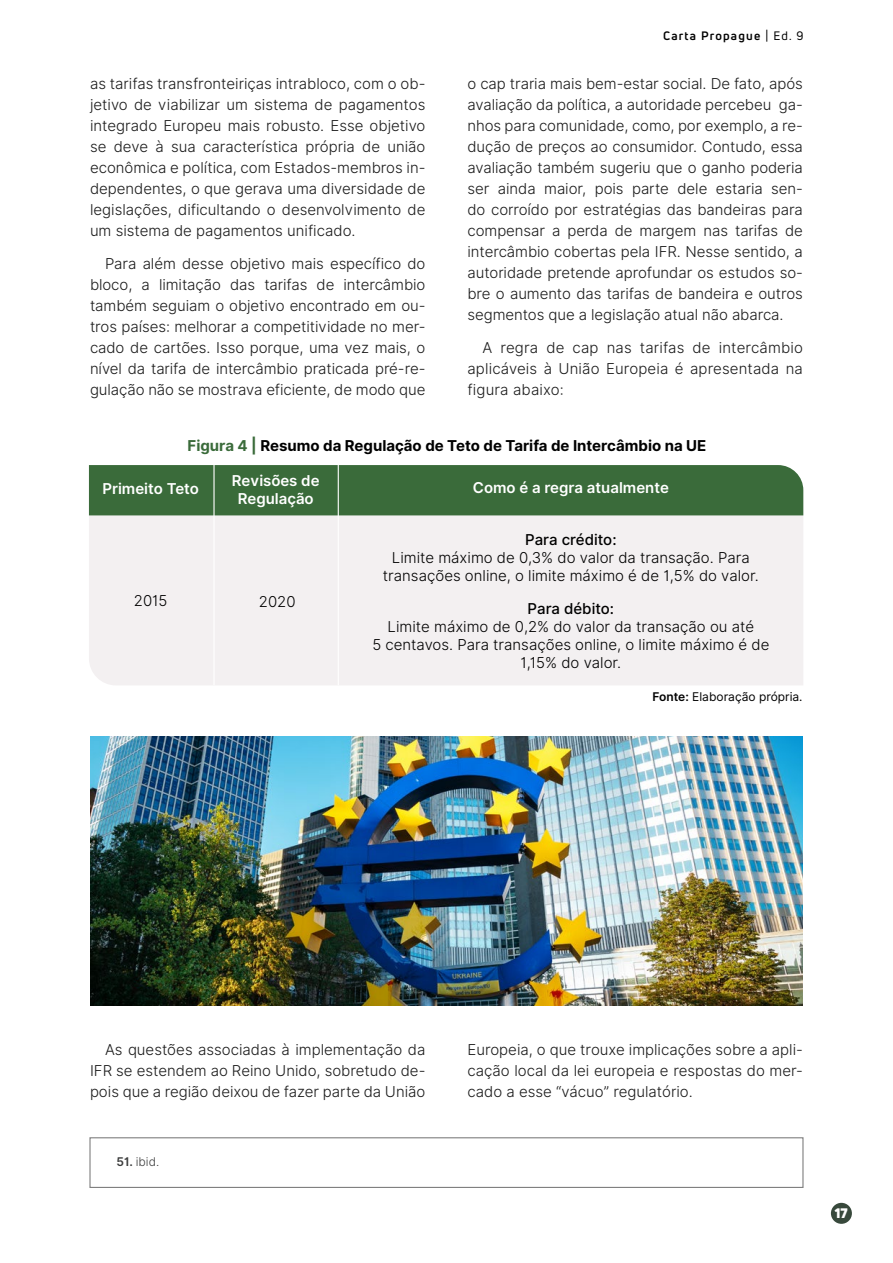
<style>
.page{position:relative;width:893px;height:1263px;background:#fff}
.page>*{position:absolute;margin:0;border:0;box-sizing:border-box;transform-origin:0 0}
.t1{font:15px/21px "Inter Light BETA";color:#1a1a1a;text-align:justify}
.Heading_1{font:15px/18px "Inter Light BETA";color:#000;text-align:center}
.t2{font:700 15px "Inter";color:#000}
.Heading_1-2{font:600 15px/18px "Inter";color:#fff;text-align:center}
.t3{font:900 13.5px "Uni Neue";color:#fff}
.t4{font:12px "Inter";color:#000}
.t5{font:700 12px "Uni Neue";letter-spacing:.1em;color:#000}
.t6{font:12px "Inter Light BETA";color:#3a3b3b}
.s1{font-weight:400}
.s2{color:#3a6b3a}
.s3{font-family:"Inter";font-weight:500}
.s4{font-weight:600}
.s5{font-family:"Inter";font-weight:600}
</style>
<div class="page">
<div style="left:831px;top:1203px;width:21px;height:21px;background:#38493c;border-radius:50%"></div>
<img style="left:90px;top:737px;width:713px;height:268px">
<div style="left:89px;top:1137px;width:714px;height:51px;border:1px solid #808080"></div>
<div style="left:89px;top:515px;width:714px;height:170px;background:#f3f0f1"></div>
<div style="left:89px;top:465px;width:714px;height:50px;background:#3a6b3a"></div>
<hr style="left:213px;top:465px;width:2px;height:220px;background:#fff">
<hr style="left:338px;top:465px;width:1px;height:220px;background:#fff">
<p class="t1" style="left:90px;top:74px;width:337px">as tarifas transfronteiriças intrabloco, com o ob&shy;jetivo de viabilizar um sistema de pagamentos integrado Europeu mais robusto. Esse objetivo se deve à sua característica própria de união econômica e política, com Estados-membros in&shy;dependentes, o que gerava uma diversidade de legislações, dificultando o desenvolvimento de um sistema de pagamentos unificado.</p>
<p class="t1" style="left:90px;top:254px;width:337px;text-indent:15px">Para além desse objetivo mais específico do bloco, a limitação das tarifas de intercâmbio também seguiam o objetivo encontrado em ou&shy;tros países: melhorar a competitividade no mer&shy;cado de cartões. Isso porque, uma vez mais, o nível da tarifa de intercâmbio praticada pré-re&shy;gulação não se mostrava eficiente, de modo que</p>
<p class="t5" style="left:663px;top:28px;width:142px">Carta Propague <span class="s1">| Ed. 9</span></p>
<p class="t1" style="left:467px;top:74px;width:337px">o cap traria mais bem-estar social. De fato, após avaliação da política, a autoridade percebeu ga&shy;nhos para comunidade, como, por exemplo, a re&shy;dução de preços ao consumidor. Contudo, essa avaliação também sugeriu que o ganho poderia ser ainda maior, pois parte dele estaria sen&shy;do corroído por estratégias das bandeiras para compensar a perda de margem nas tarifas de intercâmbio cobertas pela IFR. Nesse sentido, a autoridade pretende aprofundar os estudos so&shy;bre o aumento das tarifas de bandeira e outros segmentos que a legislação atual não abarca.</p>
<p class="t1" style="left:467px;top:338px;width:337px;text-indent:15px">A regra de cap nas tarifas de intercâmbio aplicáveis à União Europeia é apresentada na figura abaixo:</p>
<p class="t2" style="left:188px;top:435px;width:520px"><span class="s2">Figura 4 |</span> Resumo da Regulação de Teto de Tarifa de Intercâmbio na UE</p>
<p class="Heading_1-2" style="left:102px;top:480px;width:98px">Primeito Teto</p>
<p class="Heading_1-2" style="left:232px;top:472px;width:89px">Revisões de<br>Regulação</p>
<p class="Heading_1-2" style="left:473px;top:479px;width:198px">Como é a regra atualmente</p>
<p class="Heading_1" style="left:134px;top:592px;width:35px">2015</p>
<p class="Heading_1" style="left:259px;top:593px;width:38px">2020</p>
<p class="Heading_1" style="left:383px;top:531px;width:377px"><span class="s3">Para crédito:<br></span>Limite máximo de 0,3% do valor da transação. Para transações online, o limite máximo é de 1,5% do valor.</p>
<p class="Heading_1" style="left:372px;top:600px;width:399px"><span class="s3">Para débito:<br></span>Limite máximo de 0,2% do valor da transação ou até<br>5 centavos. Para transações online, o limite máximo é de 1,15% do valor.</p>
<p class="t4" style="left:653px;top:688px;width:151px"><span class="s4">Fonte:</span> Elaboração própria.</p>
<p class="t1" style="left:90px;top:1040px;width:337px;text-indent:15px">As questões associadas à implementação da IFR se estendem ao Reino Unido, sobretudo de&shy;pois que a região deixou de fazer parte da União</p>
<p class="t6" style="left:116px;top:1153px;width:44px"><span class="s5">51.</span> ibid.</p>
<p class="t1" style="left:467px;top:1040px;width:337px">Europeia, o que trouxe implicações sobre a apli&shy;cação local da lei europeia e respostas do mer&shy;cado a esse “vácuo” regulatório.</p>
<p class="t3" style="left:835px;top:1204px;width:15px">17</p>
</div>
